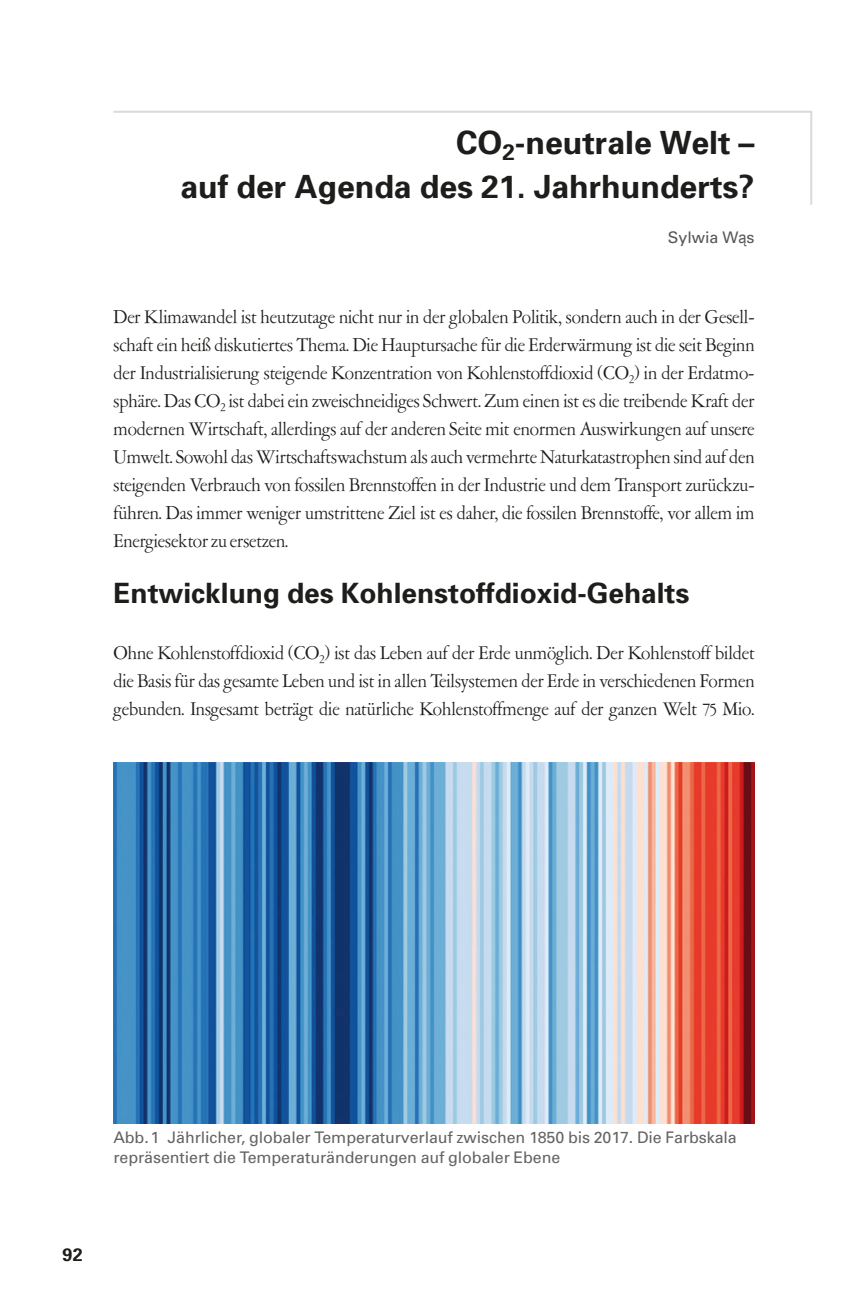
<style>
.page{position:relative;width:868px;height:1304px;background:#fff}
.page>*{position:absolute;margin:0;border:0;box-sizing:border-box;transform-origin:0 0}
.t1{font:700 32px/44px "Univers";color:#1d1d1b;text-align:right}
.t2{font:700 28px "Univers";color:#1d1d1b}
.t3{font:19px/28px "Garamont Amst SH";color:#1d1d1b;text-align:justify}
.t4{font:700 18px "Univers";color:#1d1d1b}
.t5{font:16px/20px "Univers";letter-spacing:-.005em;color:#646463}
.t6{font:16px "Univers";color:#575756}
.s1{font-family:"Arial Unicode MS"}
</style>
<div class="page">
<svg style="left:113px;top:111px;width:699px;height:94px"></svg>
<img style="left:113px;top:763px;width:641px;height:360px">
<h1 class="t1" style="left:180px;top:120px;width:575px">CO<sub>2</sub>-neutrale Welt –<br>auf der Agenda des 21. Jahrhunderts?</h1>
<p class="t6" style="left:667px;top:228px;width:88px">Sylwia W<span class="s1">ą</span>s</p>
<p class="t3" style="left:113px;top:304px;width:642px">Der Klimawandel ist heutzutage nicht nur in der globalen Politik, sondern auch in der Gesell&shy;schaft ein heiß diskutiertes Thema. Die Hauptursache für die Erderwärmung ist die seit Beginn der Industrialisierung steigende Konzentration von Kohlenstoffdioxid (CO<sub>2</sub>) in der Erdatmo&shy;sphäre. Das CO<sub>2</sub> ist dabei ein zweischneidiges Schwert. Zum einen ist es die treibende Kraft der modernen Wirtschaft, allerdings auf der anderen Seite mit enormen Auswirkungen auf unsere Umwelt. Sowohl das Wirtschaftswachstum als auch vermehrte Naturkatastrophen sind auf den steigenden Verbrauch von fossilen Brennstoffen in der Industrie und dem Transport zurückzu&shy;führen. Das immer weniger umstrittene Ziel ist es daher, die fossilen Brennstoffe, vor allem im Energiesektor zu ersetzen.</p>
<h2 class="t2" style="left:113px;top:576px;width:577px">Entwicklung des Kohlenstoffdioxid-Gehalts</h2>
<p class="t3" style="left:113px;top:640px;width:642px">Ohne Kohlenstoffdioxid (CO<sub>2</sub>) ist das Leben auf der Erde unmöglich. Der Kohlenstoff bildet die Basis für das gesamte Leben und ist in allen Teilsystemen der Erde in verschiedenen Formen gebunden. Insgesamt beträgt die natürliche Kohlenstoffmenge auf der ganzen Welt 75 Mio.</p>
<p class="t5" style="left:113px;top:1127px;width:624px">Abb.1 Jährlicher, globaler Temperaturverlauf zwischen 1850 bis 2017. Die Farbskala repräsentiert die Temperaturänderungen auf globaler Ebene</p>
<p class="t4" style="left:62px;top:1244px;width:22px">92</p>
</div>
